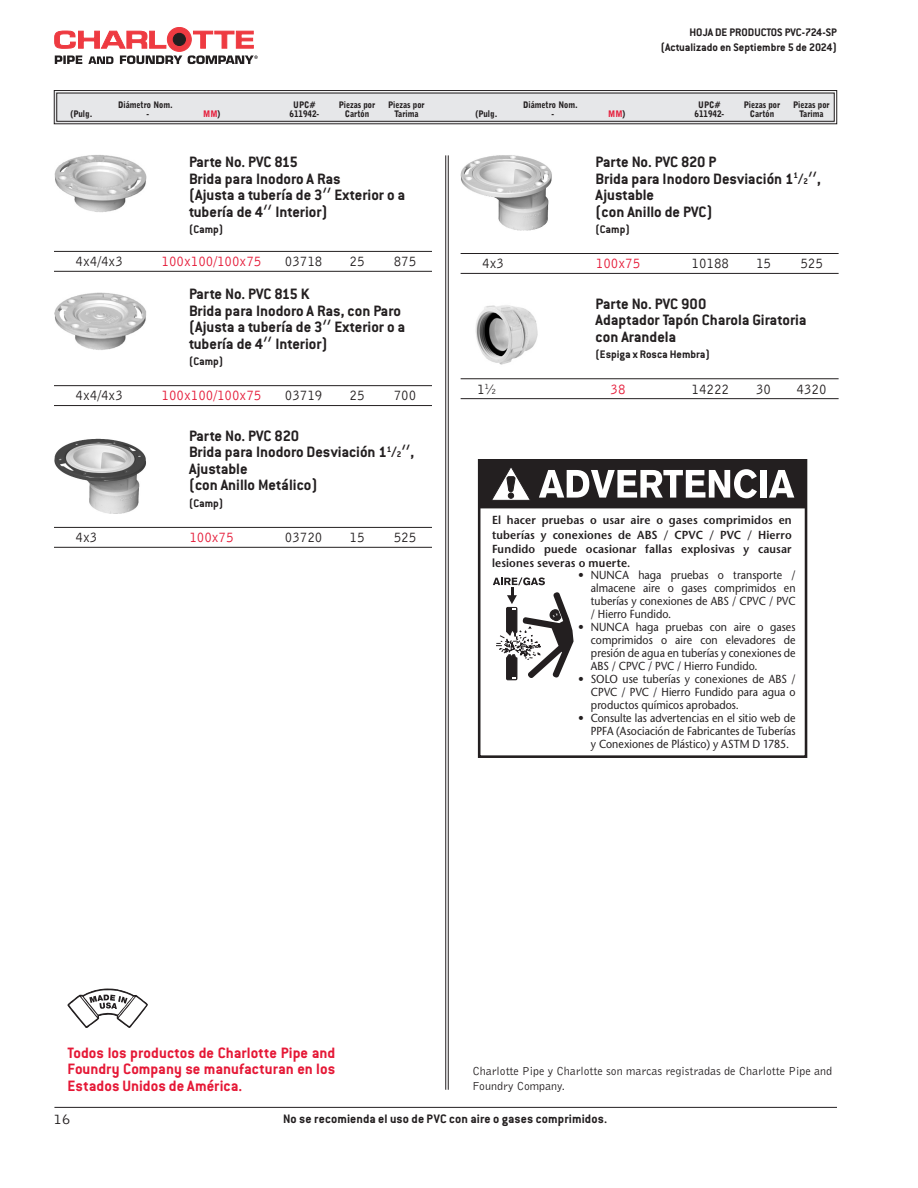
<style>
.page{position:relative;width:918px;height:1188px;background:#fff}
.page>*{position:absolute;margin:0;border:0;box-sizing:border-box;transform-origin:0 0}
.Descript___Part_No{font:700 16.5px/16.5px "Conduit ITC";color:#231f20}
.t1{font:700 16.5px/16.5px "Conduit ITC";color:#e51836;text-align:justify}
.Product_Data{font:15px "Bell Gothic BT";color:#231f20;scale:.9 1}
.Product_Data-2{font:15px "Bell Gothic BT";color:#e51836;scale:.9 1}
.Product_Data-3{font:15px "Bell Gothic BT";color:#231f20}
.t2{font:700 13.5px "Conduit ITC";letter-spacing:.01em;color:#231f20}
.Configuration{font:700 12px "Conduit ITC";color:#231f20}
.Pa0{font:12px/14.4px "Bell Gothic BT";color:#231f20}
.t3{font:11.7px/12.9px "Stone Sans";color:#231f20;text-align:justify}
.t4{font:600 11.7px/14.2px "Stone Sans";letter-spacing:.015em;color:#231f20;text-align:justify;scale:.95 1}
.t5{font:900 9px "Bell Gothic BT";color:#231f20;scale:.9 1}
.t6{font:900 9px "Bell Gothic BT";color:#e51836;scale:.9 1}
.s1{color:#231f20}
.s2{font-family:"Bell Gothic BT"}
.s3{font-size:9.15px}
.s4{font-size:8.25px}
</style>
<div class="page">
<img style="left:461px;top:155px;width:91px;height:76px">
<img style="left:54px;top:292px;width:92px;height:58px">
<img style="left:54px;top:439px;width:92px;height:75px">
<img style="left:54px;top:155px;width:92px;height:57px">
<img style="left:475px;top:305px;width:63px;height:60px">
<hr style="left:54px;top:1107px;width:783px;height:1px;background:#231f20">
<hr style="left:445px;top:155px;width:1px;height:935px;background:#231f20">
<hr style="left:448px;top:155px;width:1px;height:935px;background:#231f20">
<svg style="left:54px;top:90px;width:783px;height:34px"></svg>
<div style="left:56px;top:93px;width:779px;height:29px;border:1px solid #231f20"></div>
<div style="left:167px;top:27px;width:24px;height:24px;background:#ee3a41;border-radius:50%"></div>
<div style="left:167px;top:27px;width:25px;height:25px;border:1px solid #ee3a41;border-radius:50%"></div>
<div style="left:173px;top:33px;width:12px;height:13px;background:#231f20;border-radius:50%"></div>
<div style="left:173px;top:33px;width:13px;height:13px;border:1px solid #231f20;border-radius:50%"></div>
<svg style="left:54px;top:31px;width:112px;height:18px"></svg>
<svg style="left:55px;top:55px;width:203px;height:9px"></svg>
<svg style="left:193px;top:31px;width:61px;height:18px"></svg>
<hr style="left:54px;top:251px;width:378px;height:1px;background:#231f20">
<hr style="left:54px;top:271px;width:378px;height:1px;background:#231f20">
<hr style="left:54px;top:385px;width:378px;height:1px;background:#231f20">
<hr style="left:54px;top:405px;width:378px;height:1px;background:#231f20">
<hr style="left:54px;top:527px;width:378px;height:1px;background:#231f20">
<hr style="left:54px;top:547px;width:378px;height:1px;background:#231f20">
<hr style="left:461px;top:253px;width:378px;height:1px;background:#231f20">
<hr style="left:461px;top:273px;width:378px;height:1px;background:#231f20">
<hr style="left:461px;top:378px;width:378px;height:1px;background:#231f20">
<hr style="left:461px;top:398px;width:378px;height:1px;background:#231f20">
<div style="left:479px;top:460px;width:327px;height:47px;background:#231f20"></div>
<svg style="left:492px;top:468px;width:38px;height:32px"></svg>
<svg style="left:539px;top:469px;width:218px;height:29px"></svg>
<div style="left:760px;top:470px;width:6px;height:28px;background:#fff"></div>
<svg style="left:769px;top:470px;width:25px;height:28px"></svg>
<div style="left:478px;top:459px;width:329px;height:299px;border:3px solid #231f20"></div>
<hr style="left:479px;top:506px;width:327px;height:2px;background:#231f20">
<svg style="left:493px;top:577px;width:81px;height:103px"></svg>
<svg style="left:68px;top:989px;width:80px;height:39px"></svg>
<p class="t5" style="left:118px;top:99px;width:62px">Diámetro Nom.</p>
<p class="t5" style="left:293px;top:99px;width:27px">UPC#</p>
<p class="t5" style="left:339px;top:99px;width:42px">Piezas por</p>
<p class="t5" style="left:388px;top:99px;width:42px">Piezas por</p>
<p class="t5" style="left:71px;top:108px;width:26px">(Pulg.</p>
<p class="t5" style="left:146px;top:108px;width:4px">-</p>
<p class="t6" style="left:203px;top:108px;width:21px">MM<span class="s1">)</span></p>
<p class="t5" style="left:290px;top:108px;width:35px">611942-</p>
<p class="t5" style="left:345px;top:108px;width:29px">Cartón</p>
<p class="t5" style="left:394px;top:108px;width:28px">Tarima</p>
<p class="Descript___Part_No" style="left:189px;top:153px;width:110px">Parte No. PVC 815</p>
<p class="Descript___Part_No" style="left:189px;top:170px;width:153px">Brida para Inodoro A Ras</p>
<p class="Descript___Part_No" style="left:189px;top:186px;width:218px">(Ajusta a tubería de 3<span class="s2">”</span> Exterior o a tubería de 4<span class="s2">”</span> Interior)</p>
<p class="Configuration" style="left:189px;top:222px;width:36px">(Camp)</p>
<p class="Product_Data" style="left:76px;top:252px;width:54px">4x4/4x3</p>
<p class="Product_Data-2" style="left:162px;top:252px;width:112px">100x100/100x75</p>
<p class="Product_Data" style="left:285px;top:252px;width:43px">03718</p>
<p class="Product_Data" style="left:350px;top:252px;width:18px">25</p>
<p class="Product_Data" style="left:394px;top:252px;width:27px">875</p>
<p class="Descript___Part_No" style="left:189px;top:285px;width:122px">Parte No. PVC 815 K</p>
<p class="Descript___Part_No" style="left:189px;top:302px;width:213px">Brida para Inodoro A Ras, con Paro</p>
<p class="Descript___Part_No" style="left:189px;top:318px;width:218px">(Ajusta a tubería de 3<span class="s2">”</span> Exterior o a tubería de 4<span class="s2">”</span> Interior)</p>
<p class="Configuration" style="left:189px;top:354px;width:36px">(Camp)</p>
<p class="Product_Data" style="left:76px;top:386px;width:54px">4x4/4x3</p>
<p class="Product_Data-2" style="left:162px;top:386px;width:112px">100x100/100x75</p>
<p class="Product_Data" style="left:285px;top:386px;width:43px">03719</p>
<p class="Product_Data" style="left:350px;top:386px;width:18px">25</p>
<p class="Product_Data" style="left:394px;top:386px;width:27px">700</p>
<p class="Descript___Part_No" style="left:189px;top:427px;width:112px">Parte No. PVC 820</p>
<p class="Descript___Part_No" style="left:189px;top:444px;width:227px">Brida para Inodoro Desviación 1<sup>1</sup>⁄<span class="s3">2</span><span class="s2">”</span>,<br>Ajustable</p>
<p class="Descript___Part_No" style="left:189px;top:477px;width:130px">(con Anillo Metálico)</p>
<p class="Configuration" style="left:189px;top:496px;width:36px">(Camp)</p>
<p class="Product_Data" style="left:76px;top:528px;width:26px">4x3</p>
<p class="Product_Data-2" style="left:189px;top:528px;width:51px">100x75</p>
<p class="Product_Data" style="left:285px;top:528px;width:43px">03720</p>
<p class="Product_Data" style="left:350px;top:528px;width:18px">15</p>
<p class="Product_Data" style="left:394px;top:528px;width:27px">525</p>
<p class="Configuration" style="left:689px;top:25px;width:149px">HOJA DE PRODUCTOS PVC-724-SP</p>
<p class="Configuration" style="left:661px;top:40px;width:178px">(Actualizado en Septiembre 5 de 2024)</p>
<p class="t5" style="left:523px;top:99px;width:62px">Diámetro Nom.</p>
<p class="t5" style="left:698px;top:99px;width:27px">UPC#</p>
<p class="t5" style="left:744px;top:99px;width:42px">Piezas por</p>
<p class="t5" style="left:793px;top:99px;width:42px">Piezas por</p>
<p class="t5" style="left:476px;top:108px;width:26px">(Pulg.</p>
<p class="t5" style="left:551px;top:108px;width:4px">-</p>
<p class="t6" style="left:608px;top:108px;width:21px">MM<span class="s1">)</span></p>
<p class="t5" style="left:695px;top:108px;width:35px">611942-</p>
<p class="t5" style="left:750px;top:108px;width:29px">Cartón</p>
<p class="t5" style="left:799px;top:108px;width:28px">Tarima</p>
<p class="Descript___Part_No" style="left:596px;top:153px;width:122px">Parte No. PVC 820 P</p>
<p class="Descript___Part_No" style="left:596px;top:170px;width:227px">Brida para Inodoro Desviación 1<sup>1</sup>⁄<span class="s3">2</span><span class="s2">”</span>,<br>Ajustable</p>
<p class="Descript___Part_No" style="left:596px;top:203px;width:118px">(con Anillo de PVC)</p>
<p class="Configuration" style="left:596px;top:222px;width:36px">(Camp)</p>
<p class="Product_Data" style="left:482px;top:254px;width:26px">4x3</p>
<p class="Product_Data-2" style="left:596px;top:254px;width:51px">100x75</p>
<p class="Product_Data" style="left:692px;top:254px;width:43px">10188</p>
<p class="Product_Data" style="left:756px;top:254px;width:18px">15</p>
<p class="Product_Data" style="left:800px;top:254px;width:27px">525</p>
<p class="Descript___Part_No" style="left:596px;top:295px;width:113px">Parte No. PVC 900</p>
<p class="Descript___Part_No" style="left:596px;top:312px;width:212px">Adaptador Tapón Charola Giratoria con Arandela</p>
<p class="Configuration" style="left:596px;top:348px;width:116px">(Espiga x Rosca Hembra)</p>
<p class="Product_Data" style="left:477px;top:379px;width:23px">1<sup>1</sup>⁄<span class="s4">2</span></p>
<p class="Product_Data-2" style="left:611px;top:379px;width:18px">38</p>
<p class="Product_Data" style="left:692px;top:379px;width:43px">14222</p>
<p class="Product_Data" style="left:756px;top:379px;width:18px">30</p>
<p class="Product_Data" style="left:797px;top:379px;width:35px">4320</p>
<p class="t4" style="left:492px;top:513px;width:317px">El hacer pruebas o usar aire o gases comprimidos en tuberías y conexiones de ABS / CPVC / PVC / Hierro Fundido puede ocasionar fallas explosivas y causar lesiones severas o muerte.</p>
<p class="t3" style="left:591px;top:569px;width:206px;text-indent:-13px">• NUNCA haga pruebas o transporte / almacene aire o gases comprimidos en tuberías y conexiones de ABS / CPVC / PVC / Hierro Fundido.</p>
<p class="t3" style="left:591px;top:621px;width:206px;text-indent:-13px">• NUNCA haga pruebas con aire o gases comprimidos o aire con elevadores de presión de agua en tuberías y conexiones de ABS / CPVC / PVC / Hierro Fundido.</p>
<p class="t3" style="left:591px;top:672px;width:206px;text-indent:-13px">• SOLO use tuberías y conexiones de ABS / CPVC / PVC / Hierro Fundido para agua o productos químicos aprobados.</p>
<p class="t3" style="left:591px;top:711px;width:206px;text-indent:-13px">• Consulte las advertencias en el sitio web de PPFA (Asociación de Fabricantes de Tuberías y Conexiones de Plástico) y ASTM D 1785.</p>
<p class="t1" style="left:68px;top:1044px;width:269px">Todos los productos de Charlotte Pipe and Foundry Company se manufacturan en los Estados Unidos de América.</p>
<p class="Pa0" style="left:472px;top:1064px;width:361px">Charlotte Pipe y Charlotte son marcas registradas de Charlotte Pipe and<br>Foundry Company.</p>
<p class="Product_Data-3" style="left:54px;top:1110px;width:18px">16</p>
<p class="t2" style="left:283px;top:1111px;width:326px">No se recomienda el uso de PVC con aire o gases comprimidos.</p>
</div>
